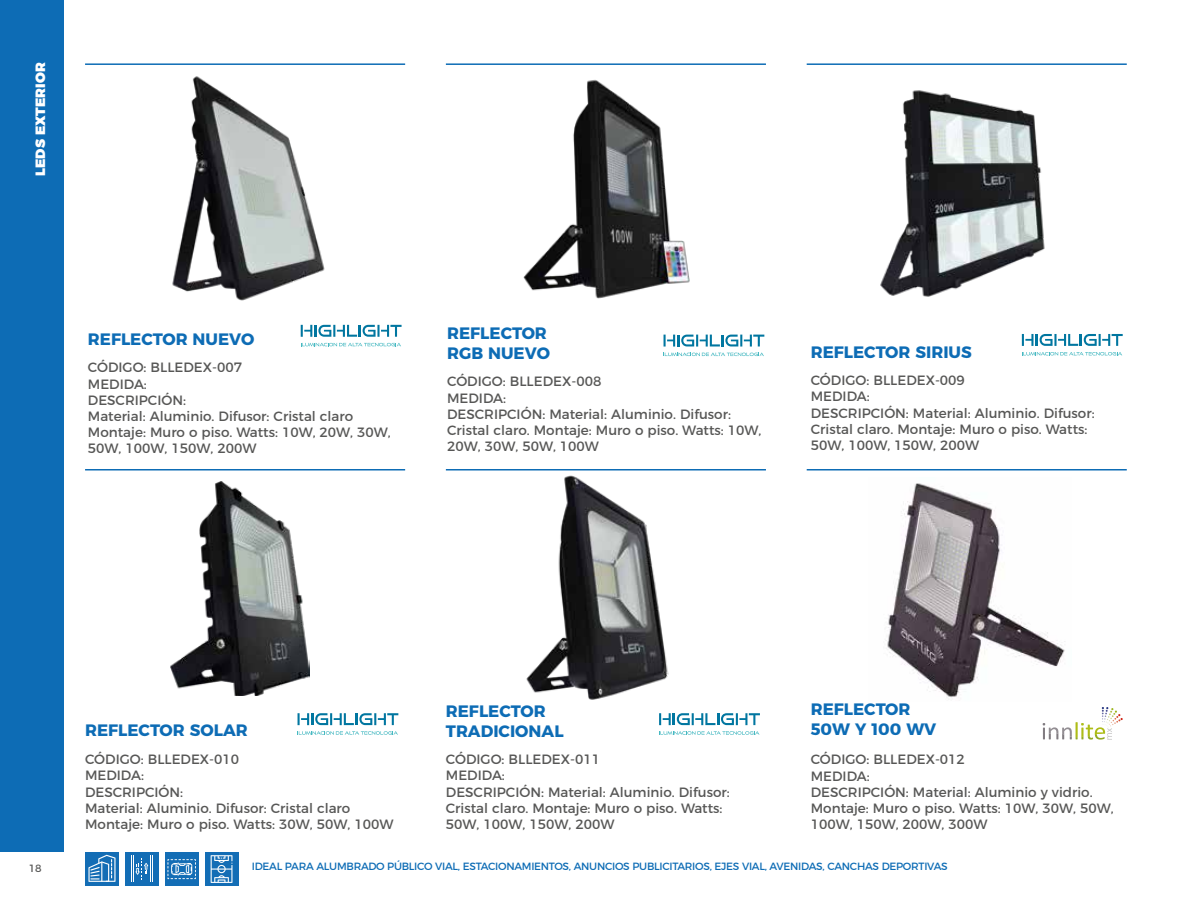
<style>
.page{position:relative;width:1191px;height:915px;background:#fff}
.page>*{position:absolute;margin:0;border:0;box-sizing:border-box;transform-origin:0 0}
.t1{font:700 16.5px/19.8px "Montserrat";color:#0d6cb5}
.t2{font:13.5px/16.2px "Montserrat";color:#575756}
.t3{font:900 13.5px "Montserrat";color:#fff}
.t4{font:10.5px "Montserrat";letter-spacing:-.025em;color:#0d6cb5}
.t5{font:10.5px "Montserrat";color:#575756}
</style>
<div class="page">
<img style="left:886px;top:483px;width:179px;height:215px">
<div style="left:0;top:0;width:64px;height:851px;background:#0d6cb5"></div>
<div style="left:125px;top:851px;width:34px;height:34px;background:#136db5"></div>
<svg style="left:131px;top:855px;width:22px;height:26px"></svg>
<svg style="left:85px;top:852px;width:34px;height:33px"></svg>
<svg style="left:88px;top:854px;width:27px;height:27px"></svg>
<div style="left:165px;top:851px;width:34px;height:34px;background:#136db5"></div>
<svg style="left:167px;top:859px;width:29px;height:19px"></svg>
<div style="left:205px;top:851px;width:33px;height:34px;background:linear-gradient(to bottom,#136db5,#136db5)"></div>
<svg style="left:211px;top:854px;width:21px;height:28px"></svg>
<hr style="left:85px;top:63px;width:320px;height:2px;background:#0d6cb5">
<hr style="left:446px;top:63px;width:320px;height:2px;background:#0d6cb5">
<hr style="left:806px;top:63px;width:320px;height:2px;background:#0d6cb5">
<hr style="left:85px;top:469px;width:320px;height:1px;background:#0d6cb5">
<hr style="left:446px;top:469px;width:320px;height:1px;background:#0d6cb5">
<hr style="left:806px;top:469px;width:320px;height:1px;background:#0d6cb5">
<svg style="left:1042px;top:707px;width:80px;height:32px"></svg>
<img style="left:526px;top:475px;width:143px;height:224px">
<svg style="left:659px;top:713px;width:101px;height:12px"></svg>
<svg style="left:659px;top:731px;width:100px;height:3px"></svg>
<img style="left:170px;top:481px;width:140px;height:213px">
<svg style="left:297px;top:713px;width:101px;height:12px"></svg>
<svg style="left:297px;top:731px;width:101px;height:3px"></svg>
<img style="left:880px;top:90px;width:165px;height:207px">
<svg style="left:1021px;top:334px;width:101px;height:12px"></svg>
<svg style="left:1022px;top:352px;width:100px;height:3px"></svg>
<img style="left:523px;top:80px;width:167px;height:219px">
<svg style="left:663px;top:334px;width:101px;height:12px"></svg>
<svg style="left:663px;top:352px;width:101px;height:4px"></svg>
<img style="left:172px;top:76px;width:153px;height:225px">
<svg style="left:301px;top:325px;width:100px;height:11px"></svg>
<svg style="left:301px;top:343px;width:100px;height:3px"></svg>
<p class="t3" style="left:29px;top:176px;width:115px;rotate:-90deg">LEDS EXTERIOR</p>
<p class="t1" style="left:88px;top:328px;width:168px">REFLECTOR NUEVO</p>
<p class="t2" style="left:88px;top:358px;width:304px">CÓDIGO: BLLEDEX-007<br>MEDIDA:<br>DESCRIPCIÓN:<br>Material: Aluminio. Difusor: Cristal claro<br>Montaje: Muro o piso. Watts: 10W, 20W, 30W,<br>50W, 100W, 150W, 200W</p>
<p class="t1" style="left:447px;top:322px;width:104px">REFLECTOR<br>RGB NUEVO</p>
<p class="t2" style="left:447px;top:372px;width:316px">CÓDIGO: BLLEDEX-008<br>MEDIDA:<br>DESCRIPCIÓN: Material: Aluminio. Difusor:<br>Cristal claro. Montaje: Muro o piso. Watts: 10W,<br>20W, 30W, 50W, 100W</p>
<p class="t1" style="left:810px;top:341px;width:162px">REFLECTOR SIRIUS</p>
<p class="t2" style="left:810px;top:371px;width:285px">CÓDIGO: BLLEDEX-009<br>MEDIDA:<br>DESCRIPCIÓN: Material: Aluminio. Difusor:<br>Cristal claro. Montaje: Muro o piso. Watts:<br>50W, 100W, 150W, 200W</p>
<p class="t5" style="left:29px;top:859px;width:14px">18</p>
<p class="t1" style="left:85px;top:718px;width:164px">REFLECTOR SOLAR</p>
<p class="t2" style="left:85px;top:749px;width:310px">CÓDIGO: BLLEDEX-010<br>MEDIDA:<br>DESCRIPCIÓN:<br>Material: Aluminio. Difusor: Cristal claro<br>Montaje: Muro o piso. Watts: 30W, 50W, 100W</p>
<p class="t1" style="left:446px;top:699px;width:119px">REFLECTOR<br>TRADICIONAL</p>
<p class="t2" style="left:446px;top:749px;width:285px">CÓDIGO: BLLEDEX-011<br>MEDIDA:<br>DESCRIPCIÓN: Material: Aluminio. Difusor:<br>Cristal claro. Montaje: Muro o piso. Watts:<br>50W, 100W, 150W, 200W</p>
<p class="t1" style="left:810px;top:697px;width:127px">REFLECTOR<br>50W Y 100 WV</p>
<p class="t2" style="left:810px;top:750px;width:304px">CÓDIGO: BLLEDEX-012<br>MEDIDA:<br>DESCRIPCIÓN: Material: Aluminio y vidrio.<br>Montaje: Muro o piso. Watts: 10W, 30W, 50W,<br>100W, 150W, 200W, 300W</p>
<p class="t4" style="left:252px;top:857px;width:697px">IDEAL PARA ALUMBRADO PÚBLICO VIAL, ESTACIONAMIENTOS, ANUNCIOS PUBLICITARIOS, EJES VIAL, AVENIDAS, CANCHAS DEPORTIVAS</p>
</div>
